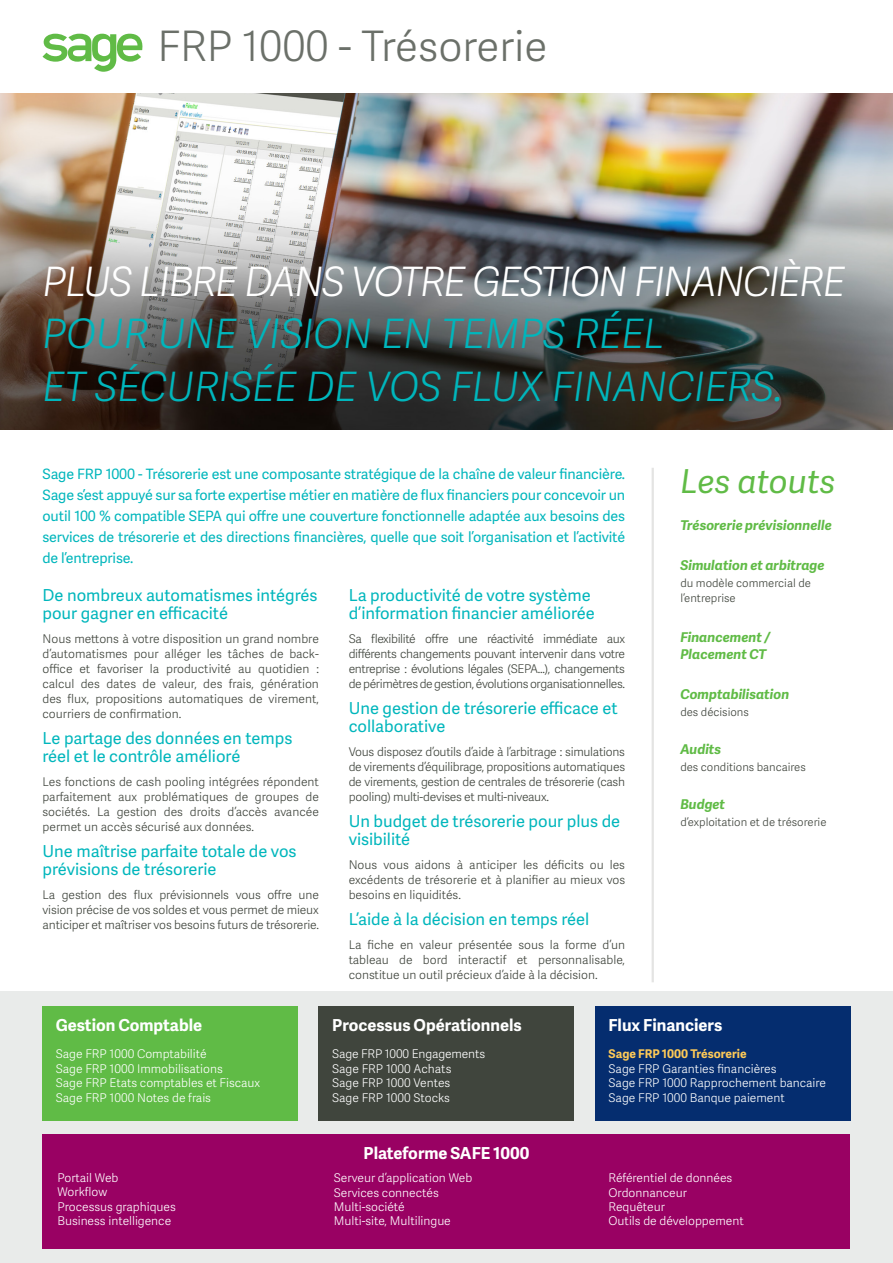
<style>
.page{position:relative;width:893px;height:1263px;background:#fff}
.page>*{position:absolute;margin:0;border:0;box-sizing:border-box;transform-origin:0 0}
.t1{font:42px "Adelle Sans SAGE Lt";color:#6b7069}
.Titre_header_Mid_Cya{font:italic 40.5px "Adelle Sans SAGE Lt";color:#00b6bc}
.Titre_header_Mid_Cya-2{font:italic 40.5px "Adelle Sans SAGE Lt";letter-spacing:-.03em;color:#fff}
.Grand_titre_produit{font:italic 33px "Adelle Sans SAGE";letter-spacing:-.005em;color:#60bb46}
.Intertitre_bleu_rect{font:16.5px/18px "Adelle Sans SAGE";color:#00b6bc}
.t2{font:700 16.5px "Adelle Sans SAGE";color:#fff}
.Chapo_Mid_Cyan{font:14.25px/21px "Adelle Sans SAGE";letter-spacing:-.01em;color:#00b6bc;text-align:justify}
.Petit_Titre_ital_non{font:italic 700 13.5px/16.5px "Adelle Sans SAGE";color:#60bb46}
.Body_8pt{font:12px/15px "Adelle Sans SAGE Lt";letter-spacing:-.01em;color:#40453d;text-align:justify}
.t3{font:12px "Adelle Sans SAGE Lt";color:#fff}
.t4{font:700 12px "Adelle Sans SAGE";color:#feca57}
.Petit_Titre_ital_non-2{font:11.25px/15px "Adelle Sans SAGE Lt";color:#40453d}
</style>
<div class="page">
<img style="left:0;top:94px;width:893px;height:335px">
<svg style="left:43px;top:34px;width:100px;height:38px"></svg>
<hr style="left:652px;top:468px;width:2px;height:514px;background:#e4e4e3">
<div style="left:0;top:991px;width:893px;height:272px;background:#e9ebea"></div>
<div style="left:43px;top:1006px;width:255px;height:114px;background:#60bb46"></div>
<div style="left:43px;top:1134px;width:807px;height:114px;background:#990163"></div>
<div style="left:319px;top:1006px;width:255px;height:114px;background:#40453d"></div>
<div style="left:595px;top:1006px;width:255px;height:114px;background:#052d6f"></div>
<p class="t1" style="left:157px;top:16px;width:392px">FRP 1000 - Trésorerie</p>
<p class="Titre_header_Mid_Cya-2" style="left:43px;top:252px;width:804px">PLUS LIBRE DANS VOTRE GESTION FINANCIÈRE</p>
<p class="Titre_header_Mid_Cya" style="left:43px;top:305px;width:624px">POUR UNE VISION EN TEMPS RÉEL</p>
<p class="Titre_header_Mid_Cya" style="left:43px;top:357px;width:742px">ET SÉCURISÉE DE VOS FLUX FINANCIERS.</p>
<p class="Chapo_Mid_Cyan" style="left:43px;top:462px;width:584px">Sage FRP 1000 - Trésorerie est une composante stratégique de la chaîne de valeur financière.<br>Sage s’est appuyé sur sa forte expertise métier en matière de flux financiers pour concevoir un outil 100 % compatible SEPA qui offre une couverture fonctionnelle adaptée aux besoins des services de trésorerie et des directions financières, quelle que soit l’organisation et l’activité de l’entreprise.</p>
<p class="Intertitre_bleu_rect" style="left:43px;top:586px;width:276px">De nombreux automatismes intégrés pour gagner en efficacité</p>
<p class="Body_8pt" style="left:43px;top:631px;width:278px">Nous mettons à votre disposition un grand nombre d’automatismes pour alléger les tâches de back&shy;office et favoriser la productivité au quotidien : calcul des dates de valeur, des frais, génération des flux, propositions automatiques de virement, courriers de confirmation.</p>
<p class="Intertitre_bleu_rect" style="left:43px;top:729px;width:251px">Le partage des données en temps réel et le contrôle amélioré</p>
<p class="Body_8pt" style="left:43px;top:774px;width:278px">Les fonctions de cash pooling intégrées répondent parfaitement aux problématiques de groupes de sociétés. La gestion des droits d’accès avancée permet un accès sécurisé aux données.</p>
<p class="Intertitre_bleu_rect" style="left:43px;top:842px;width:256px">Une maîtrise parfaite totale de vos prévisions de trésorerie</p>
<p class="Body_8pt" style="left:43px;top:887px;width:278px">La gestion des flux prévisionnels vous offre une vision précise de vos soldes et vous permet de mieux anticiper et maîtriser vos besoins futurs de trésorerie.</p>
<p class="Intertitre_bleu_rect" style="left:349px;top:586px;width:248px">La productivité de votre système d’information financier améliorée</p>
<p class="Body_8pt" style="left:349px;top:631px;width:278px">Sa flexibilité offre une réactivité immédiate aux différents changements pouvant intervenir dans votre entreprise : évolutions légales (SEPA...), changements de périmètres de gestion, évolutions organisationnelles.</p>
<p class="Intertitre_bleu_rect" style="left:349px;top:699px;width:270px">Une gestion de trésorerie efficace et collaborative</p>
<p class="Body_8pt" style="left:349px;top:744px;width:278px">Vous disposez d’outils d’aide à l’arbitrage : simulations de virements d’équilibrage, propositions automatiques de virements, gestion de centrales de trésorerie (cash pooling) multi-devises et multi-niveaux.</p>
<p class="Intertitre_bleu_rect" style="left:349px;top:812px;width:273px">Un budget de trésorerie pour plus de visibilité</p>
<p class="Body_8pt" style="left:349px;top:857px;width:278px">Nous vous aidons à anticiper les déficits ou les excédents de trésorerie et à planifier au mieux vos besoins en liquidités.</p>
<p class="Intertitre_bleu_rect" style="left:349px;top:910px;width:242px">L’aide à la décision en temps réel</p>
<p class="Body_8pt" style="left:349px;top:937px;width:278px">La fiche en valeur présentée sous la forme d’un tableau de bord interactif et personnalisable, constitue un outil précieux d’aide à la décision.</p>
<p class="Grand_titre_produit" style="left:680px;top:457px;width:157px">Les atouts</p>
<p class="Petit_Titre_ital_non" style="left:680px;top:517px;width:153px">Trésorerie prévisionnelle</p>
<p class="Petit_Titre_ital_non" style="left:680px;top:557px;width:146px">Simulation et arbitrage</p>
<p class="Petit_Titre_ital_non-2" style="left:680px;top:576px;width:132px">du modèle commercial de l’entreprise</p>
<p class="Petit_Titre_ital_non" style="left:680px;top:629px;width:92px">Financement /<br>Placement CT</p>
<p class="Petit_Titre_ital_non" style="left:680px;top:685px;width:110px">Comptabilisation</p>
<p class="Petit_Titre_ital_non-2" style="left:680px;top:704px;width:70px">des décisions</p>
<p class="Petit_Titre_ital_non" style="left:680px;top:740px;width:42px">Audits</p>
<p class="Petit_Titre_ital_non-2" style="left:680px;top:759px;width:127px">des conditions bancaires</p>
<p class="Petit_Titre_ital_non" style="left:680px;top:795px;width:46px">Budget</p>
<p class="Petit_Titre_ital_non-2" style="left:680px;top:814px;width:148px">d’exploitation et de trésorerie</p>
<p class="t2" style="left:56px;top:1013px;width:148px">Gestion Comptable</p>
<p class="t3" style="left:56px;top:1046px;width:152px">Sage FRP 1000 Comptabilité</p>
<p class="t3" style="left:56px;top:1060px;width:169px">Sage FRP 1000 Immobilisations</p>
<p class="t3" style="left:56px;top:1074px;width:206px">Sage FRP Etats comptables et Fiscaux</p>
<p class="t3" style="left:56px;top:1089px;width:157px">Sage FRP 1000 Notes de frais</p>
<p class="t3" style="left:57px;top:1169px;width:63px">Portail Web</p>
<p class="t3" style="left:57px;top:1183px;width:51px">Workflow</p>
<p class="t3" style="left:57px;top:1198px;width:120px">Processus graphiques</p>
<p class="t3" style="left:57px;top:1212px;width:115px">Business intelligence</p>
<p class="t2" style="left:332px;top:1013px;width:191px">Processus Opérationnels</p>
<p class="t3" style="left:332px;top:1046px;width:155px">Sage FRP 1000 Engagements</p>
<p class="t3" style="left:332px;top:1060px;width:121px">Sage FRP 1000 Achats</p>
<p class="t3" style="left:332px;top:1074px;width:120px">Sage FRP 1000 Ventes</p>
<p class="t3" style="left:332px;top:1089px;width:119px">Sage FRP 1000 Stocks</p>
<p class="t2" style="left:363px;top:1141px;width:168px">Plateforme SAFE 1000</p>
<p class="t3" style="left:334px;top:1169px;width:140px">Serveur d’application Web</p>
<p class="t3" style="left:334px;top:1184px;width:107px">Services connectés</p>
<p class="t3" style="left:334px;top:1198px;width:72px">Multi-société</p>
<p class="t3" style="left:334px;top:1213px;width:119px">Multi-site, Multilingue</p>
<p class="t2" style="left:608px;top:1013px;width:115px">Flux Financiers</p>
<p class="t4" style="left:608px;top:1045px;width:140px">Sage FRP 1000 Trésorerie</p>
<p class="t3" style="left:608px;top:1060px;width:170px">Sage FRP Garanties financières</p>
<p class="t3" style="left:608px;top:1074px;width:219px">Sage FRP 1000 Rapprochement bancaire</p>
<p class="t3" style="left:608px;top:1089px;width:178px">Sage FRP 1000 Banque paiement</p>
<p class="t3" style="left:608px;top:1169px;width:125px">Référentiel de données</p>
<p class="t3" style="left:608px;top:1184px;width:80px">Ordonnanceur</p>
<p class="t3" style="left:608px;top:1198px;width:58px">Requêteur</p>
<p class="t3" style="left:608px;top:1213px;width:137px">Outils de développement</p>
</div>
